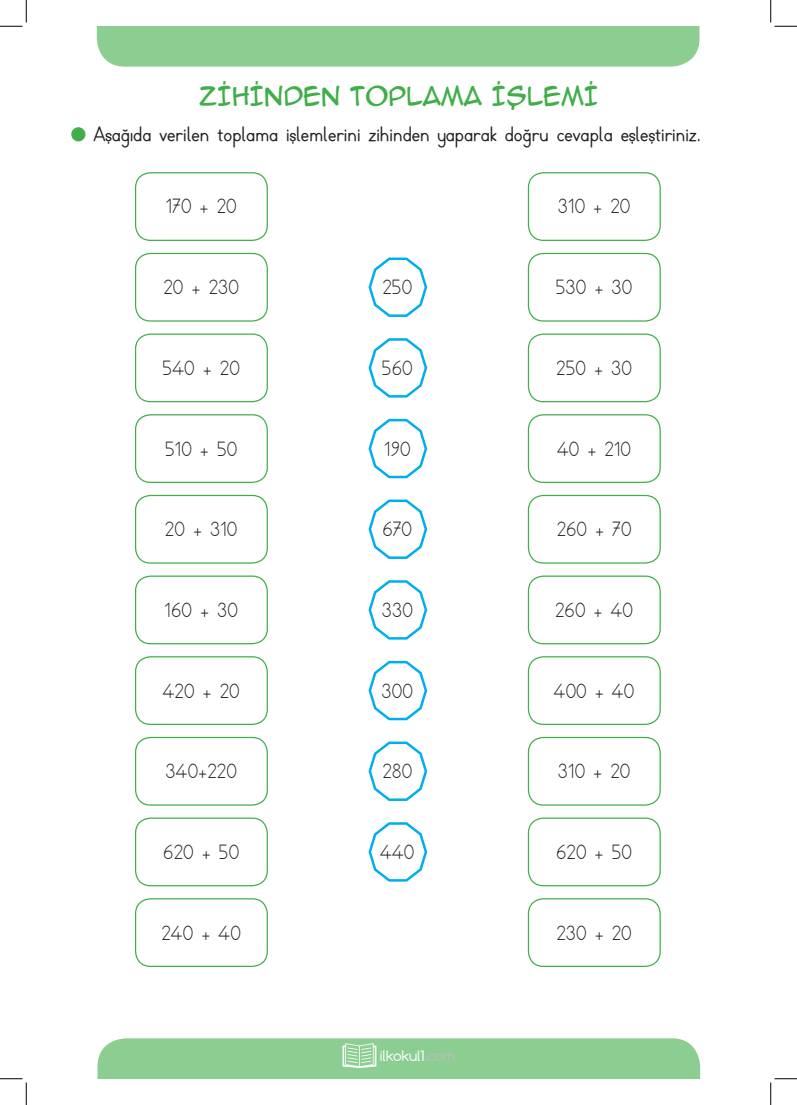
<style>
.page{position:relative;width:797px;height:1105px;background:#fff}
.page>*{position:absolute;margin:0;border:0;box-sizing:border-box;transform-origin:0 0}
.ÜST_BAŞLIK{font:23.75px "Karikatura";color:#40ae49}
.t1{font:20px "TTKB Dik Temel Abece";color:#231f20}
.t2{font:700 20px "TTKB Dik Temel Abece";color:#231f20}
.t3{font:13.75px "Comfortaa";color:#fff}
.s1{color:#bcbdc0}
</style>
<div class="page">
<div style="left:97px;top:26px;width:602px;height:41px;background:#8cce91"></div>
<div style="left:97px;top:1038px;width:603px;height:41px;background:#8cce91"></div>
<div style="left:72px;top:128px;width:13px;height:13px;background:#40ae49;border-radius:50%"></div>
<div style="left:71px;top:127px;width:14px;height:14px;border:1px solid #40ae49;border-radius:50%"></div>
<div style="left:135px;top:172px;width:133px;height:69px;border:1px solid #40ae49;border-radius:15px"></div>
<div style="left:528px;top:172px;width:132px;height:69px;border:1px solid #40ae49;border-radius:15px"></div>
<div style="left:135px;top:253px;width:133px;height:69px;border:1px solid #40ae49;border-radius:15px"></div>
<svg style="left:368px;top:257px;width:60px;height:60px"></svg>
<div style="left:528px;top:253px;width:132px;height:69px;border:1px solid #40ae49;border-radius:15px"></div>
<div style="left:135px;top:333px;width:133px;height:69px;border:1px solid #40ae49;border-radius:15px"></div>
<svg style="left:368px;top:338px;width:60px;height:60px"></svg>
<div style="left:528px;top:333px;width:132px;height:69px;border:1px solid #40ae49;border-radius:15px"></div>
<div style="left:135px;top:414px;width:133px;height:69px;border:1px solid #40ae49;border-radius:15px"></div>
<svg style="left:368px;top:418px;width:60px;height:61px"></svg>
<div style="left:528px;top:414px;width:132px;height:69px;border:1px solid #40ae49;border-radius:15px"></div>
<div style="left:135px;top:495px;width:133px;height:69px;border:1px solid #40ae49;border-radius:15px"></div>
<svg style="left:368px;top:499px;width:60px;height:60px"></svg>
<div style="left:528px;top:495px;width:132px;height:69px;border:1px solid #40ae49;border-radius:15px"></div>
<div style="left:135px;top:575px;width:133px;height:69px;border:1px solid #40ae49;border-radius:15px"></div>
<svg style="left:368px;top:580px;width:60px;height:60px"></svg>
<div style="left:528px;top:575px;width:132px;height:69px;border:1px solid #40ae49;border-radius:15px"></div>
<div style="left:135px;top:656px;width:133px;height:69px;border:1px solid #40ae49;border-radius:15px"></div>
<svg style="left:368px;top:660px;width:60px;height:61px"></svg>
<div style="left:528px;top:656px;width:132px;height:69px;border:1px solid #40ae49;border-radius:15px"></div>
<div style="left:135px;top:737px;width:133px;height:69px;border:1px solid #40ae49;border-radius:15px"></div>
<svg style="left:368px;top:741px;width:60px;height:60px"></svg>
<div style="left:528px;top:737px;width:132px;height:69px;border:1px solid #40ae49;border-radius:15px"></div>
<div style="left:135px;top:817px;width:133px;height:69px;border:1px solid #40ae49;border-radius:15px"></div>
<svg style="left:368px;top:822px;width:60px;height:60px"></svg>
<div style="left:528px;top:817px;width:132px;height:69px;border:1px solid #40ae49;border-radius:15px"></div>
<div style="left:135px;top:898px;width:133px;height:69px;border:1px solid #40ae49;border-radius:15px"></div>
<div style="left:528px;top:898px;width:132px;height:69px;border:1px solid #40ae49;border-radius:15px"></div>
<svg style="left:0;top:0;width:27px;height:27px"></svg>
<svg style="left:0;top:1078px;width:27px;height:27px"></svg>
<svg style="left:770px;top:0;width:27px;height:27px"></svg>
<svg style="left:770px;top:1078px;width:27px;height:27px"></svg>
<p class="ÜST_BAŞLIK" style="left:199px;top:79px;width:401px">ZİHİNDEN TOPLAMA İŞLEMİ</p>
<p class="t2" style="left:93px;top:122px;width:609px">Aşağıda verilen toplama işlemlerini zihinden yaparak doğru cevapla eşleştiriniz.</p>
<p class="t1" style="left:166px;top:194px;width:72px">170 + 20</p>
<p class="t1" style="left:558px;top:194px;width:74px">310 + 20</p>
<p class="t1" style="left:163px;top:275px;width:77px">20 + 230</p>
<p class="t1" style="left:382px;top:275px;width:31px">250</p>
<p class="t1" style="left:556px;top:275px;width:78px">530 + 30</p>
<p class="t1" style="left:162px;top:356px;width:79px">540 + 20</p>
<p class="t1" style="left:382px;top:356px;width:32px">560</p>
<p class="t1" style="left:556px;top:356px;width:77px">250 + 30</p>
<p class="t1" style="left:165px;top:436px;width:74px">510 + 50</p>
<p class="t1" style="left:384px;top:436px;width:28px">190</p>
<p class="t1" style="left:557px;top:436px;width:76px">40 + 210</p>
<p class="t1" style="left:165px;top:517px;width:74px">20 + 310</p>
<p class="t1" style="left:382px;top:517px;width:31px">670</p>
<p class="t1" style="left:556px;top:517px;width:76px">260 + 70</p>
<p class="t1" style="left:164px;top:598px;width:75px">160 + 30</p>
<p class="t1" style="left:382px;top:598px;width:33px">330</p>
<p class="t1" style="left:555px;top:598px;width:80px">260 + 40</p>
<p class="t1" style="left:163px;top:678px;width:79px">420 + 20</p>
<p class="t1" style="left:381px;top:678px;width:33px">300</p>
<p class="t1" style="left:554px;top:678px;width:82px">400 + 40</p>
<p class="t1" style="left:165px;top:759px;width:73px">340+220</p>
<p class="t1" style="left:382px;top:759px;width:31px">280</p>
<p class="t1" style="left:558px;top:759px;width:74px">310 + 20</p>
<p class="t1" style="left:163px;top:840px;width:77px">620 + 50</p>
<p class="t1" style="left:380px;top:840px;width:36px">440</p>
<p class="t1" style="left:556px;top:840px;width:77px">620 + 50</p>
<p class="t1" style="left:161px;top:920px;width:81px">240 + 40</p>
<p class="t1" style="left:556px;top:920px;width:77px">230 + 20</p>
<p class="t3" style="left:379px;top:1047px;width:77px">ilkokul1<span class="s1">.com</span></p>
</div>
